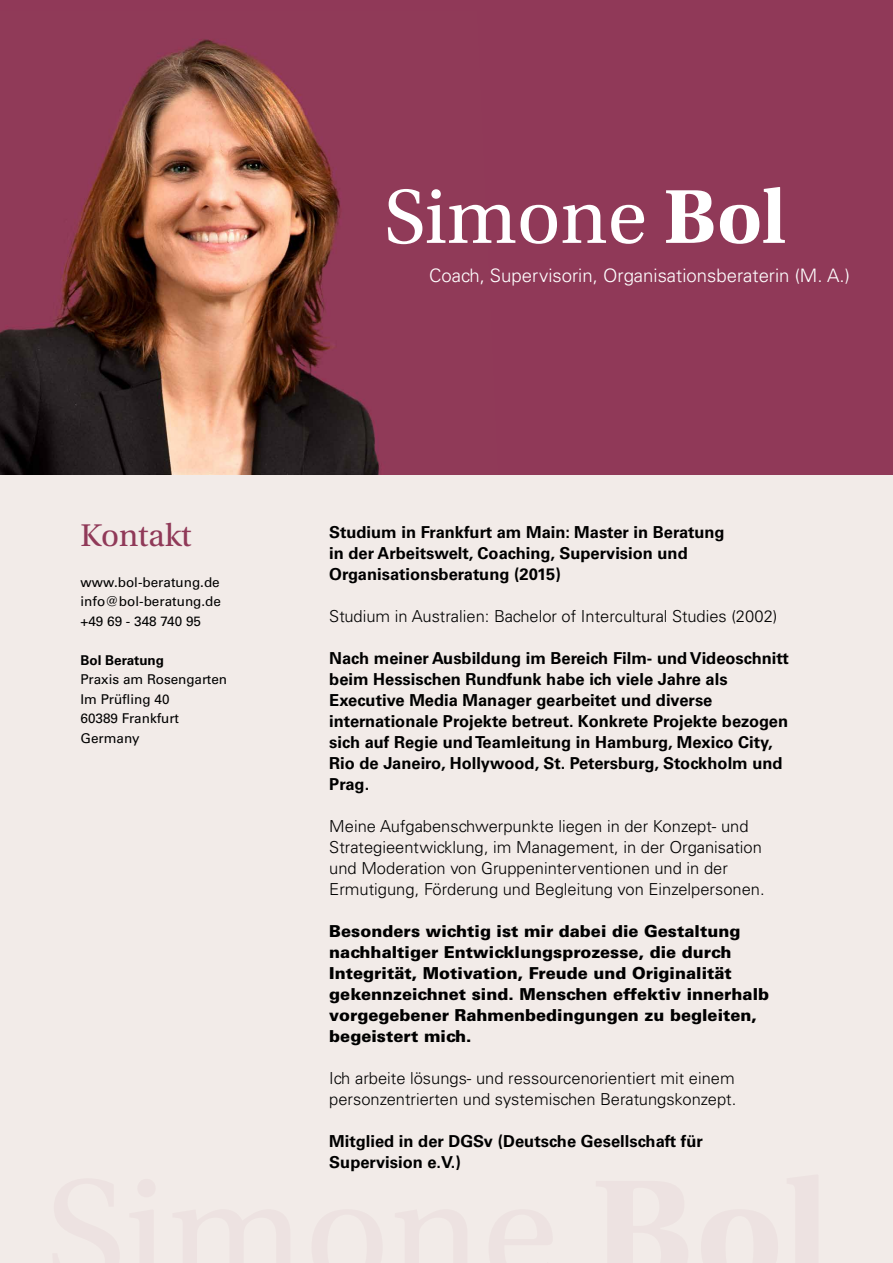
<style>
.page{position:relative;width:893px;height:1263px;background:#fff}
.page>*{position:absolute;margin:0;border:0;box-sizing:border-box;transform-origin:0 0}
.t1{font:80.55px "Utopia Std";color:#fff}
.t2{font:33.15px "Utopia Std";letter-spacing:-.005em;color:#903958}
.t3{font:300 18.6px "Univers LT Std";color:#fff}
.t4{font:700 16.5px/21px "Univers LT Std";color:#000}
.t5{font:300 16.5px/21px "Univers LT Std";color:#000}
.t6{font:900 16.5px/21px "Univers LT Std";color:#000}
.t7{font:13.5px/19.5px "Univers LT Std";color:#000;text-align:justify}
.t8{font:700 13.5px "Univers LT Std";color:#000}
.s1{font-weight:700}
</style>
<div class="page">
<div style="left:0;top:452px;width:893px;height:811px;background:#f2ebe8"></div>
<div style="left:0;top:0;width:893px;height:474px;background:#903958"></div>
<img style="left:0;top:39px;width:380px;height:435px">
<h2 class="t2" style="left:81px;top:517px;width:112px">Kontakt</h2>
<p class="t7" style="left:81px;top:572px;width:142px">www.bol-beratung.de info@bol-beratung.de +49 69 - 348 740 95</p>
<p class="t8" style="left:81px;top:652px;width:85px">Bol Beratung</p>
<p class="t7" style="left:81px;top:670px;width:148px;text-align:left">Praxis am Rosengarten<br>Im Prüfling 40<br>60389 Frankfurt<br>Germany</p>
<h1 class="t1" style="left:384px;top:173px;width:403px">Simone <span class="s1">Bol</span></h1>
<p class="t3" style="left:429px;top:264px;width:422px">Coach, Supervisorin, Organisationsberaterin (M. A.)</p>
<p class="t4" style="left:329px;top:522px;width:397px">Studium in Frankfurt am Main: Master in Beratung in der Arbeitswelt, Coaching, Supervision und<br>Organisationsberatung (2015)</p>
<p class="t5" style="left:329px;top:605px;width:450px">Studium in Australien: Bachelor of Intercultural Studies (2002)</p>
<p class="t4" style="left:329px;top:648px;width:461px">Nach meiner Ausbildung im Bereich Film- und Videoschnitt beim Hessischen Rundfunk habe ich viele Jahre als Executive Media Manager gearbeitet und diverse internationale Projekte betreut. Konkrete Projekte bezogen sich auf Regie und Teamleitung in Hamburg, Mexico City, Rio de Janeiro, Hollywood, St. Petersburg, Stockholm und Prag.</p>
<p class="t5" style="left:329px;top:815px;width:437px">Meine Aufgabenschwerpunkte liegen in der Konzept- und Strategieentwicklung, im Management, in der Organisation und Moderation von Gruppeninterventionen und in der Ermutigung, Förderung und Begleitung von Einzelpersonen.</p>
<p class="t6" style="left:329px;top:920px;width:441px">Besonders wichtig ist mir dabei die Gestaltung nachhaltiger Entwicklungsprozesse, die durch Integrität, Motivation, Freude und Originalität gekennzeichnet sind. Menschen effektiv innerhalb vorgegebener Rahmenbedingungen zu begleiten, begeistert mich.</p>
<p class="t5" style="left:329px;top:1067px;width:408px">Ich arbeite lösungs- und ressourcenorientiert mit einem personzentrierten und systemischen Beratungskonzept.</p>
<p class="t4" style="left:329px;top:1131px;width:375px">Mitglied in der DGSv (Deutsche Gesellschaft für<br>Supervision e.V.)</p>
</div>
